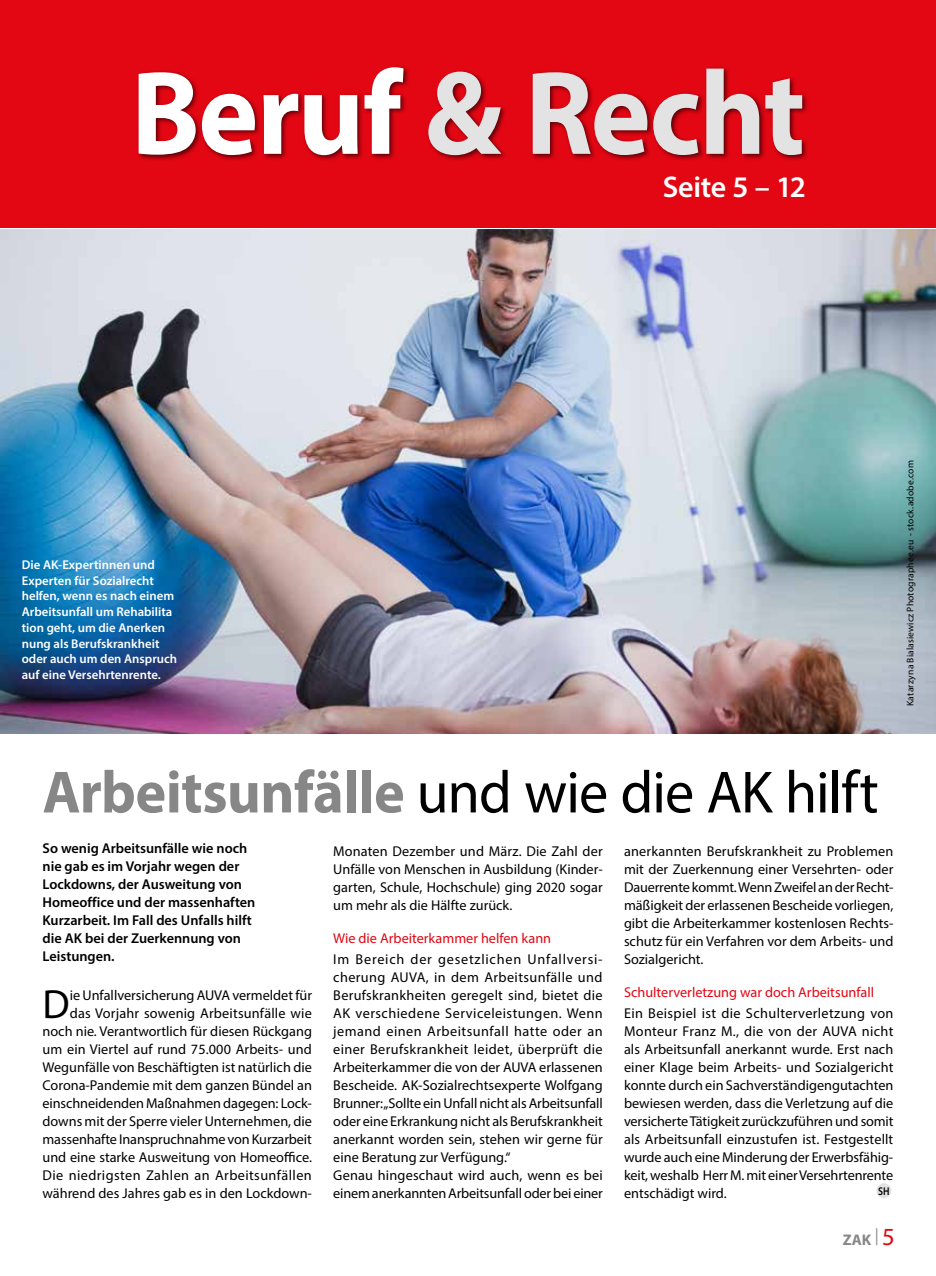
<style>
.page{position:relative;width:936px;height:1276px;background:#fff}
.page>*{position:absolute;margin:0;border:0;box-sizing:border-box;transform-origin:0 0}
.t1{font:700 120px "Myriad Pro";letter-spacing:-.015em;color:#e3e3e3;scale:.95 1}
.t2{font:60px "Myriad Pro";letter-spacing:-.015em;color:#000}
.t3{font:40.95px "Myriad Pro";color:#000}
.t4{font:600 30px "Myriad Pro";letter-spacing:-.01em;color:#fff}
.t5{font:700 15.45px "Myriad Pro";color:#878787}
.t6{font:14.25px/18px "Myriad Pro";color:#000;text-align:justify}
.t7{font:600 14.25px/18px "Myriad Pro";color:#000}
.t8{font:14.25px "Myriad Pro";color:#e30613}
.t9{font:600 12.75px/15.8px "Myriad Pro";color:#fff}
.t10{font:600 11.25px "Myriad Pro";color:#000;scale:.85 1}
.t11{font:9.6px "Myriad Pro";letter-spacing:.015em;color:#000}
.s1{color:#fff}
.s2{font-weight:700;color:#878787}
.s3{font-weight:400;font-size:24.6px;color:#e30613}
</style>
<div class="page">
<img style="left:0;top:229px;width:935px;height:504px">
<div style="left:0;top:0;width:935px;height:227px;background:#e30613"></div>
<div style="left:136px;top:65px;width:672px;height:96px;background:#000;opacity:.6"></div>
<div style="left:876px;top:1183px;width:15px;height:15px;background:#e3e3e3;border-radius:50%"></div>
<p class="t1" style="left:131px;top:35px;width:711px"><span class="s1">Beruf</span> &amp; Recht</p>
<p class="t4" style="left:662px;top:168px;width:145px">Seite 5 – 12</p>
<p class="t9" style="left:22px;top:556px;width:157px">Die AK-Expertinnen und<br>Experten für Sozialrecht helfen, wenn es nach einem<br>Arbeitsunfall um Rehabilita tion geht, um die Anerken nung als Berufskrankheit oder auch um den Anspruch auf eine Versehrtenrente.</p>
<p class="t11" style="left:904px;top:706px;width:247px;rotate:-90deg">Katarzyna Bialasiewicz Photographee.eu - stock.adobe.com</p>
<p class="t2" style="left:43px;top:755px;width:837px"><span class="s2">Arbeitsunfälle</span> und wie die AK hilft</p>
<p class="t7" style="left:43px;top:839px;width:214px">So wenig Arbeitsunfälle wie noch nie gab es im Vorjahr wegen der<br>Lockdowns, der Ausweitung von<br>Homeoffice und der massenhaften<br>Kurzarbeit. Im Fall des Unfalls hilft die AK bei der Zuerkennung von<br>Leistungen.</p>
<p class="t3" style="left:43px;top:979px;width:29px">D</p>
<p class="t6" style="left:624px;top:842px;width:271px">anerkannten Berufskrankheit zu Problemen mit der Zuerkennung einer Versehrten- oder Dauerrente kommt. Wenn Zweifel an der Recht&shy;mäßigkeit der erlassenen Bescheide vorliegen, gibt die Arbeiterkammer kostenlosen Rechts&shy;schutz für ein Verfahren vor dem Arbeits- und Sozialgericht.</p>
<p class="t8" style="left:624px;top:983px;width:252px">Schulterverletzung war doch Arbeitsunfall</p>
<p class="t6" style="left:624px;top:1004px;width:271px">Ein Beispiel ist die Schulterverletzung von Monteur Franz M., die von der AUVA nicht als Arbeitsunfall anerkannt wurde. Erst nach einer Klage beim Arbeits- und Sozialgericht konnte durch ein Sachverständigengutachten bewiesen werden, dass die Verletzung auf die versicherte Tätigkeit zurückzuführen und somit als Arbeitsunfall einzustufen ist. Festgestellt wurde auch eine Minderung der Erwerbsfähig&shy;keit, weshalb Herr M. mit einer Versehrtenrente entschädigt wird.</p>
<p class="t6" style="left:333px;top:842px;width:271px">Monaten Dezember und März. Die Zahl der Unfälle von Menschen in Ausbildung (Kinder&shy;garten, Schule, Hochschule) ging 2020 sogar um mehr als die Hälfte zurück.</p>
<p class="t8" style="left:333px;top:929px;width:219px">Wie die Arbeiterkammer helfen kann</p>
<p class="t6" style="left:333px;top:950px;width:271px;text-align:left">Im Bereich der gesetzlichen Unfallversi&shy;cherung AUVA, in dem Arbeitsunfälle und Berufskrankheiten geregelt sind, bietet die AK verschiedene Serviceleistungen. Wenn jemand einen Arbeitsunfall hatte oder an einer Berufskrankheit leidet, überprüft die Arbeiterkammer die von der AUVA erlassenen Bescheide. AK-Sozialrechtsexperte Wolfgang Brunner: „Sollte ein Unfall nicht als Arbeitsunfall oder eine Erkrankung nicht als Berufskrankheit anerkannt worden sein, stehen wir gerne für eine Beratung zur Verfügung.“<br>Genau hingeschaut wird auch, wenn es bei einem anerkannten Arbeitsunfall oder bei einer</p>
<p class="t6" style="left:43px;top:986px;width:271px;text-align:right">ie Unfallversicherung AUVA vermeldet für<br>das Vorjahr sowenig Arbeitsunfälle wie noch nie. Verantwortlich für diesen Rückgang um ein Viertel auf rund 75.000 Arbeits- und Wegunfälle von Beschäftigten ist natürlich die Corona-Pandemie mit dem ganzen Bündel an einschneidenden Maßnahmen dagegen: Lock&shy;downs mit der Sperre vieler Unternehmen, die massenhafte Inanspruchnahme von Kurzarbeit und eine starke Ausweitung von Homeofce.<br>Die niedrigsten Zahlen an Arbeitsunfällen während des Jahres gab es in den Lockdown-</p>
<p class="t10" style="left:878px;top:1183px;width:15px">SH</p>
<p class="t5" style="left:842px;top:1229px;width:54px">ZAK <sup>|</sup> <span class="s3">5</span></p>
</div>
